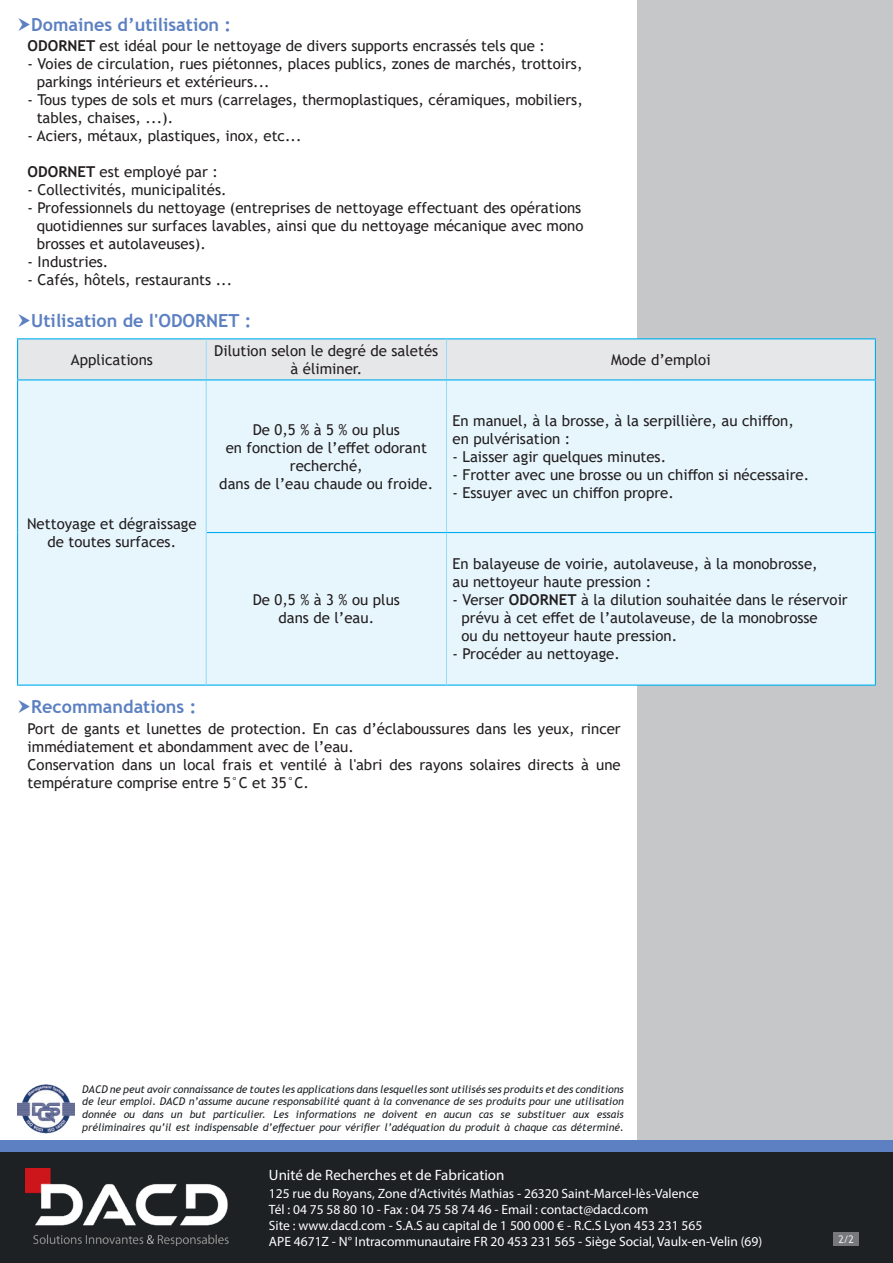
<style>
.page{position:relative;width:893px;height:1263px;background:#fff}
.page>*{position:absolute;margin:0;border:0;box-sizing:border-box;transform-origin:0 0}
.t1{font:700 18px "Trebuchet MS";color:#5c80c1}
.t2{font:15px/18px "Trebuchet MS";color:#231f20}
.t3{font:15px "Myriad Pro";color:#fff}
.t4{font:13.5px "Myriad Pro";color:#fff}
.t5{font:italic 10.5px "Trebuchet MS";color:#1d2124}
.t6{font:10.5px "Trebuchet MS";color:#e6e7e9}
.s1{font-weight:700}
</style>
<div class="page">
<div style="left:18px;top:339px;width:857px;height:40px;background:#e6e7e9"></div>
<div style="left:18px;top:380px;width:857px;height:304px;background:#e7f6fd"></div>
<hr style="left:17px;top:380px;width:1px;height:152px;background:#00aeef">
<hr style="left:875px;top:380px;width:1px;height:152px;background:#00aeef">
<hr style="left:17px;top:532px;width:1px;height:152px;background:#00aeef">
<hr style="left:207px;top:532px;width:239px;height:1px;background:#00aeef">
<hr style="left:446px;top:532px;width:430px;height:1px;background:#00aeef">
<hr style="left:875px;top:533px;width:1px;height:151px;background:#00aeef">
<hr style="left:17px;top:684px;width:189px;height:2px;background:#00aeef">
<hr style="left:206px;top:684px;width:240px;height:2px;background:#00aeef">
<hr style="left:446px;top:684px;width:430px;height:2px;background:#00aeef">
<hr style="left:206px;top:380px;width:1px;height:152px;background:#9cdcf8">
<hr style="left:446px;top:380px;width:1px;height:152px;background:#9cdcf8">
<hr style="left:206px;top:532px;width:1px;height:152px;background:#9cdcf8">
<hr style="left:446px;top:533px;width:1px;height:151px;background:#9cdcf8">
<hr style="left:446px;top:338px;width:430px;height:1px;background:#00aeef">
<hr style="left:875px;top:339px;width:1px;height:40px;background:#00aeef">
<hr style="left:446px;top:379px;width:430px;height:1px;background:#00aeef">
<hr style="left:17px;top:338px;width:189px;height:1px;background:#00aeef">
<hr style="left:17px;top:339px;width:1px;height:40px;background:#00aeef">
<hr style="left:17px;top:379px;width:189px;height:1px;background:#00aeef">
<hr style="left:206px;top:338px;width:240px;height:1px;background:#00aeef">
<hr style="left:206px;top:339px;width:1px;height:40px;background:#9cdcf8">
<hr style="left:446px;top:339px;width:1px;height:40px;background:#9cdcf8">
<hr style="left:206px;top:379px;width:240px;height:1px;background:#00aeef">
<div style="left:0;top:1151px;width:893px;height:112px;background:#1d2124"></div>
<img style="left:26px;top:1168px;width:203px;height:78px">
<div style="left:0;top:1140px;width:893px;height:11px;background:#5c80c1"></div>
<div style="left:833px;top:1232px;width:26px;height:14px;background:#76787b"></div>
<img style="left:17px;top:1084px;width:57px;height:50px">
<p class="t1" style="left:31px;top:13px;width:201px">Domaines d’utilisation :</p>
<p class="t2" style="left:28px;top:37px;width:519px"><span class="s1">ODORNET</span> est idéal pour le nettoyage de divers supports encrassés tels que :</p>
<p class="t2" style="left:28px;top:55px;width:556px">- Voies de circulation, rues piétonnes, places publics, zones de marchés, trottoirs,</p>
<p class="t2" style="left:37px;top:73px;width:235px">parkings intérieurs et extérieurs...</p>
<p class="t2" style="left:28px;top:91px;width:557px">- Tous types de sols et murs (carrelages, thermoplastiques, céramiques, mobiliers,</p>
<p class="t2" style="left:37px;top:109px;width:138px">tables, chaises, ...).</p>
<p class="t2" style="left:28px;top:127px;width:275px">- Aciers, métaux, plastiques, inox, etc...</p>
<p class="t2" style="left:28px;top:163px;width:192px"><span class="s1">ODORNET</span> est employé par :</p>
<p class="t2" style="left:28px;top:181px;width:200px">- Collectivités, municipalités.</p>
<p class="t2" style="left:28px;top:199px;width:555px">- Professionnels du nettoyage (entreprises de nettoyage effectuant des opérations</p>
<p class="t2" style="left:37px;top:217px;width:548px">quotidiennes sur surfaces lavables, ainsi que du nettoyage mécanique avec mono brosses et autolaveuses).</p>
<p class="t2" style="left:28px;top:253px;width:82px">- Industries.</p>
<p class="t2" style="left:28px;top:271px;width:206px">- Cafés, hôtels, restaurants ...</p>
<p class="t1" style="left:31px;top:309px;width:221px">Utilisation de l'ODORNET :</p>
<p class="t2" style="left:71px;top:350px;width:84px">Applications</p>
<p class="t2" style="left:214px;top:341px;width:225px;text-align:center">Dilution selon le degré de saletés à éliminer.</p>
<p class="t2" style="left:611px;top:350px;width:101px">Mode d’emploi</p>
<p class="t2" style="left:27px;top:515px;width:171px">Nettoyage et dégraissage</p>
<p class="t2" style="left:48px;top:533px;width:130px">de toutes surfaces.</p>
<p class="t2" style="left:253px;top:420px;width:149px">De 0,5 % à 5 % ou plus</p>
<p class="t2" style="left:226px;top:438px;width:203px;text-align:center">en fonction de l’effet odorant recherché,</p>
<p class="t2" style="left:219px;top:474px;width:215px">dans de l’eau chaude ou froide.</p>
<p class="t2" style="left:452px;top:411px;width:343px">En manuel, à la brosse, à la serpillière, au chiffon,</p>
<p class="t2" style="left:452px;top:429px;width:119px">en pulvérisation :</p>
<p class="t2" style="left:452px;top:447px;width:215px">- Laisser agir quelques minutes.</p>
<p class="t2" style="left:452px;top:465px;width:358px">- Frotter avec une brosse ou un chiffon si nécessaire.</p>
<p class="t2" style="left:452px;top:483px;width:223px">- Essuyer avec un chiffon propre.</p>
<p class="t2" style="left:253px;top:591px;width:149px">De 0,5 % à 3 % ou plus</p>
<p class="t2" style="left:278px;top:609px;width:97px">dans de l’eau.</p>
<p class="t2" style="left:452px;top:555px;width:367px">En balayeuse de voirie, autolaveuse, à la monobrosse,</p>
<p class="t2" style="left:452px;top:573px;width:200px">au nettoyeur haute pression :</p>
<p class="t2" style="left:452px;top:591px;width:397px">- Verser <span class="s1">ODORNET</span> à la dilution souhaitée dans le réservoir</p>
<p class="t2" style="left:461px;top:609px;width:358px">prévu à cet effet de l’autolaveuse, de la monobrosse</p>
<p class="t2" style="left:461px;top:627px;width:217px">ou du nettoyeur haute pression.</p>
<p class="t2" style="left:452px;top:645px;width:169px">- Procéder au nettoyage.</p>
<p class="t1" style="left:31px;top:696px;width:167px">Recommandations :</p>
<p class="t2" style="left:28px;top:719px;width:595px">Port de gants et lunettes de protection. En cas d’éclaboussures dans les yeux, rincer immédiatement et abondamment avec de l’eau.</p>
<p class="t2" style="left:28px;top:755px;width:595px">Conservation dans un local frais et ventilé à l'abri des rayons solaires directs à une</p>
<p class="t2" style="left:28px;top:773px;width:283px">température comprise entre 5°C et 35°C.</p>
<p class="t5" style="left:82px;top:1083px;width:543px">DACD ne peut avoir connaissance de toutes les applications dans lesquelles sont utilisés ses produits et des conditions</p>
<p class="t5" style="left:82px;top:1095px;width:543px">de leur emploi. DACD n’assume aucune responsabilité quant à la convenance de ses produits pour une utilisation</p>
<p class="t5" style="left:82px;top:1108px;width:543px">donnée ou dans un but particulier. Les informations ne doivent en aucun cas se substituer aux essais</p>
<p class="t5" style="left:82px;top:1120px;width:543px">préliminaires qu’il est indispensable d’effectuer pour vérifier l’adéquation du produit à chaque cas déterminé.</p>
<p class="t3" style="left:269px;top:1165px;width:237px">Unité de Recherches et de Fabrication</p>
<p class="t4" style="left:269px;top:1185px;width:431px">125 rue du Royans, Zone d’Activités Mathias - 26320 Saint-Marcel-lès-Valence</p>
<p class="t4" style="left:269px;top:1201px;width:381px">Tél : 04 75 58 80 10 - Fax : 04 75 58 74 46 - Email : contact@dacd.com</p>
<p class="t4" style="left:269px;top:1217px;width:435px">Site : www.dacd.com - S.A.S au capital de 1 500 000 € - R.C.S Lyon 453 231 565</p>
<p class="t4" style="left:269px;top:1233px;width:495px">APE 4671Z - N° Intracommunautaire FR 20 453 231 565 - Siège Social, Vaulx-en-Velin (69)</p>
<p class="t6" style="left:838px;top:1232px;width:17px">2/2</p>
</div>
